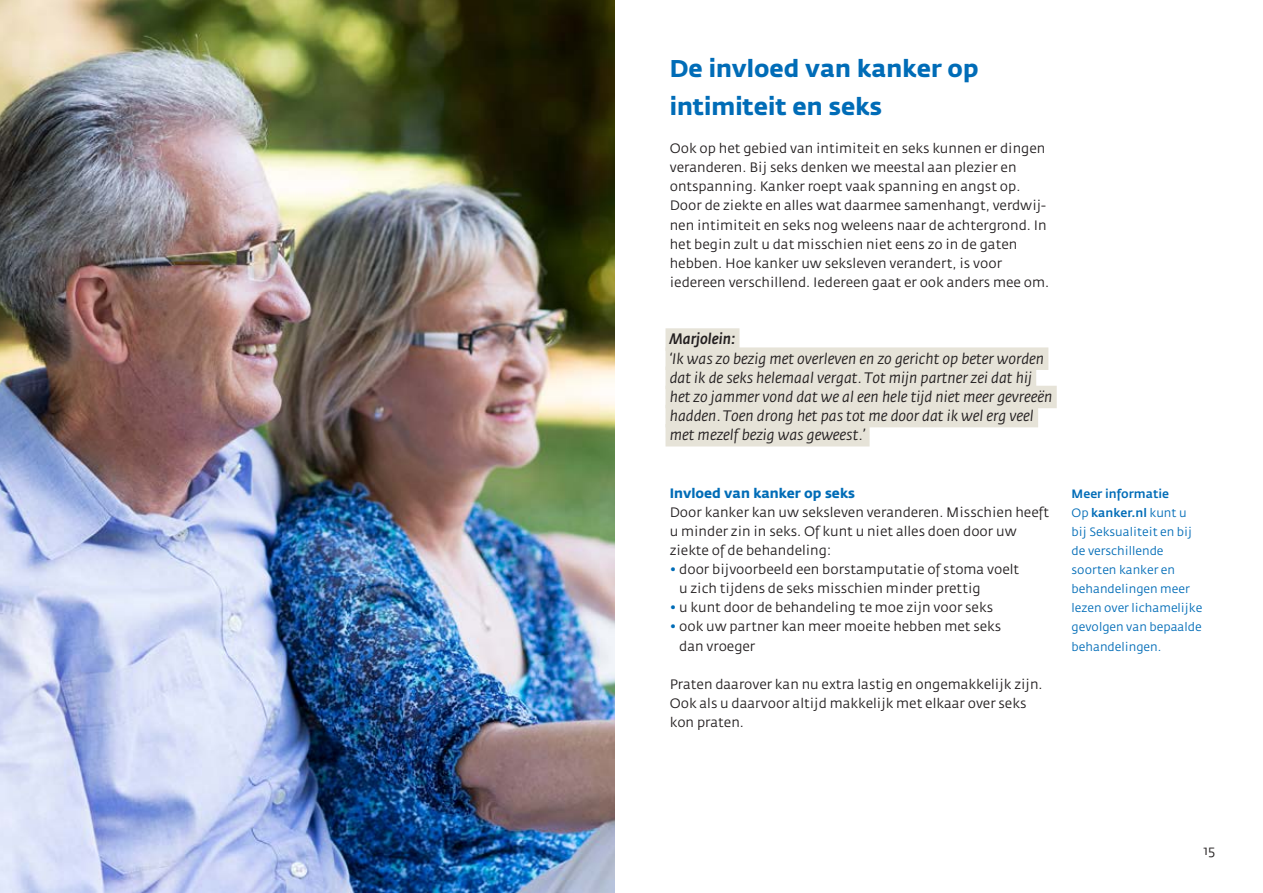
<style>
.page{position:relative;width:1263px;height:893px;background:#fff}
.page>*{position:absolute;margin:0;border:0;box-sizing:border-box;transform-origin:0 0}
.t1{font:700 24px/38.2px "KWF Fedra Sans";color:#006cb7}
.t2{font:italic 15px/19.2px "KWF Fedra Sans";color:#231f20}
.t3{font:italic 500 15px "KWF Fedra Sans";color:#231f20}
.t4{font:13.5px/19.2px "KWF Fedra Sans";color:#231f20}
.t5{font:700 13.5px "KWF Fedra Sans";color:#006cb7}
.t6{font:12px/19.2px "KWF Fedra Sans";color:#006cb7}
.s1{color:#006cb7}
.s2{font-weight:500}
</style>
<div class="page">
<div style="left:665px;top:328px;width:74px;height:23px;background:#e6e3d8"></div>
<div style="left:665px;top:347px;width:383px;height:23px;background:#e6e3d8"></div>
<div style="left:665px;top:367px;width:371px;height:22px;background:#e6e3d8"></div>
<div style="left:665px;top:386px;width:392px;height:22px;background:#e6e3d8"></div>
<div style="left:665px;top:405px;width:373px;height:22px;background:#e6e3d8"></div>
<div style="left:665px;top:424px;width:204px;height:22px;background:#e6e3d8"></div>
<img style="left:0;top:0;width:614px;height:893px">
<h1 class="t1" style="left:670px;top:49px;width:310px">De invloed van kanker op intimiteit en seks</h1>
<p class="t4" style="left:670px;top:139px;width:381px">Ook op het gebied van intimiteit en seks kunnen er dingen veranderen. Bij seks denken we meestal aan plezier en ontspanning. Kanker roept vaak spanning en angst op.<br>Door de ziekte en alles wat daarmee samenhangt, verdwij&shy;nen intimiteit en seks nog weleens naar de achtergrond. In het begin zult u dat misschien niet eens zo in de gaten hebben. Hoe kanker uw seksleven verandert, is voor iedereen verschillend. Iedereen gaat er ook anders mee om.</p>
<p class="t3" style="left:670px;top:331px;width:67px">Marjolein:</p>
<p class="t2" style="left:670px;top:349px;width:384px">‘Ik was zo bezig met overleven en zo gericht op beter worden dat ik de seks helemaal vergat. Tot mijn partner zei dat hij het zo jammer vond dat we al een hele tijd niet meer gevreeën hadden. Toen drong het pas tot me door dat ik wel erg veel met mezelf bezig was geweest.’</p>
<p class="t5" style="left:670px;top:485px;width:187px">Invloed van kanker op seks</p>
<p class="t4" style="left:670px;top:503px;width:381px">Door kanker kan uw seksleven veranderen. Misschien heeft u minder zin in seks. Of kunt u niet alles doen door uw ziekte of de behandeling:</p>
<p class="t4" style="left:679px;top:560px;width:341px;text-indent:-9px"><span class="s1">•</span> door bijvoorbeeld een borstamputatie of stoma voelt u zich tijdens de seks misschien minder prettig</p>
<p class="t4" style="left:670px;top:598px;width:325px"><span class="s1">•</span> u kunt door de behandeling te moe zijn voor seks</p>
<p class="t4" style="left:679px;top:617px;width:324px;text-indent:-9px"><span class="s1">•</span> ook uw partner kan meer moeite hebben met seks dan vroeger</p>
<p class="t4" style="left:670px;top:675px;width:374px">Praten daarover kan nu extra lastig en ongemakkelijk zijn.<br>Ook als u daarvoor altijd makkelijk met elkaar over seks kon praten.</p>
<p class="t6" style="left:1071px;top:484px;width:132px"><span class="s2">Meer informatie<br></span>Op <span class="s2">kanker.nl</span> kunt u bij Seksualiteit en bij de verschillende soorten kanker en behandelingen meer lezen over lichamelijke gevolgen van bepaalde behandelingen.</p>
<p class="t4" style="left:1203px;top:841px;width:13px">15</p>
</div>
